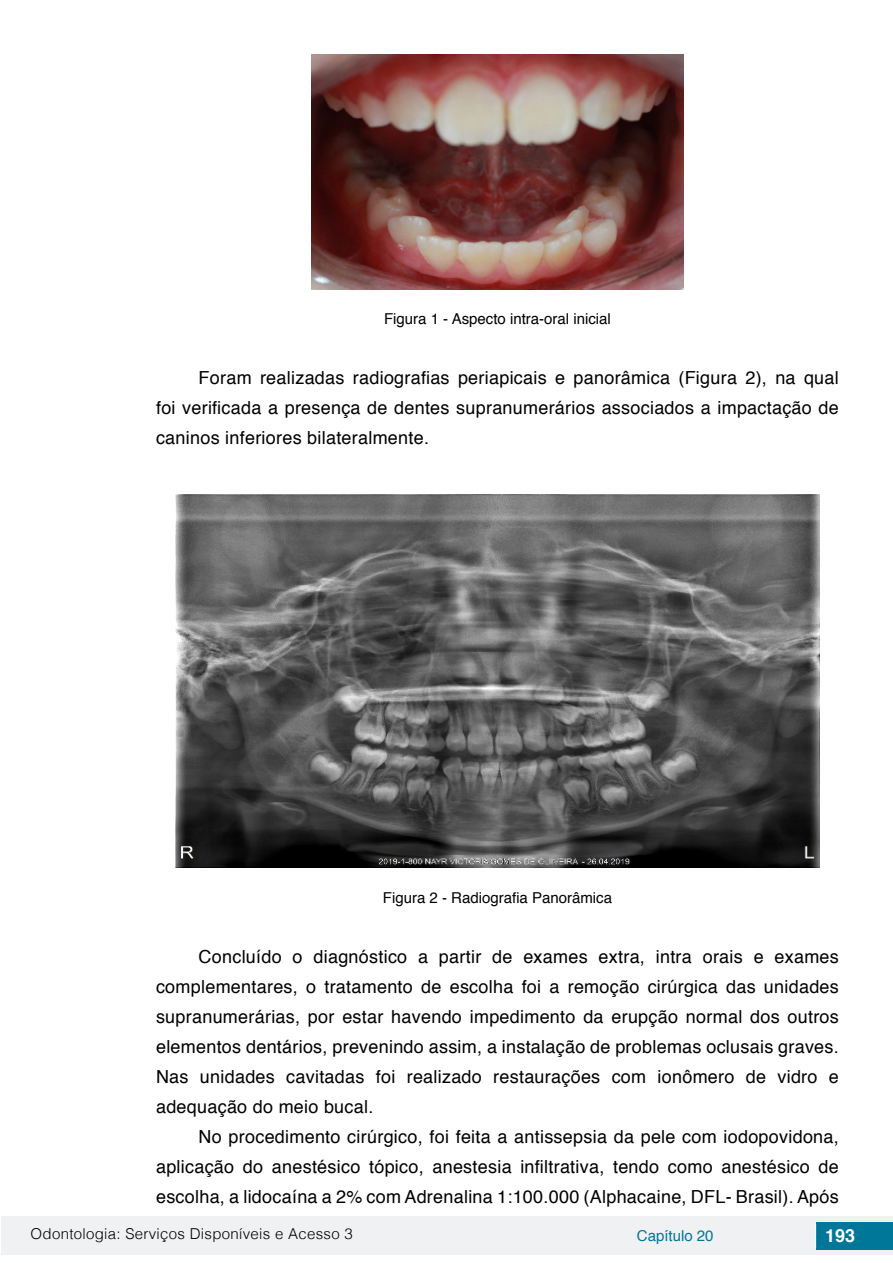
<style>
.page{position:relative;width:893px;height:1263px;background:#fff}
.page>*{position:absolute;margin:0;border:0;box-sizing:border-box;transform-origin:0 0}
.txt{font:18px/30px "Helvetica";letter-spacing:.015em;color:#000;text-align:justify}
.t1{font:700 18px "Helvetica";color:#fff}
.info_tab_gra_imag{font:15px "Helvetica";color:#000}
.t2{font:300 15px "Helvetica";letter-spacing:.02em;color:#000}
.t3{font:15px "Helvetica";color:#007699}
</style>
<div class="page">
<div style="left:1px;top:1216px;width:891px;height:38px;background:#f0f1f2"></div>
<div style="left:816px;top:1222px;width:77px;height:27px;background:#007699"></div>
<svg style="left:815px;top:1224px;width:1px;height:24px"></svg>
<img style="left:312px;top:54px;width:371px;height:235px">
<img style="left:176px;top:494px;width:643px;height:374px">
<p class="info_tab_gra_imag" style="left:384px;top:307px;width:228px">Figura 1 - Aspecto intra-oral inicial</p>
<p class="txt" style="left:156px;top:363px;width:684px;text-indent:43px">Foram realizadas radiografias periapicais e panorâmica (Figura 2), na qual foi verificada a presença de dentes supranumerários associados a impactação de caninos inferiores bilateralmente.</p>
<p class="info_tab_gra_imag" style="left:383px;top:886px;width:231px">Figura 2 - Radiografia Panorâmica</p>
<p class="txt" style="left:156px;top:942px;width:684px;text-indent:43px">Concluído o diagnóstico a partir de exames extra, intra orais e exames complementares, o tratamento de escolha foi a remoção cirúrgica das unidades supranumerárias, por estar havendo impedimento da erupção normal dos outros elementos dentários, prevenindo assim, a instalação de problemas oclusais graves.<br>Nas unidades cavitadas foi realizado restaurações com ionômero de vidro e adequação do meio bucal.</p>
<p class="txt" style="left:156px;top:1122px;width:684px;text-indent:43px">No procedimento cirúrgico, foi feita a antissepsia da pele com iodopovidona, aplicação do anestésico tópico, anestesia infiltrativa, tendo como anestésico de escolha, a lidocaína a 2% com Adrenalina 1:100.000 (Alphacaine, DFL- Brasil). Após</p>
<p class="t2" style="left:31px;top:1221px;width:324px">Odontologia: Serviços Disponíveis e Acesso 3</p>
<p class="t3" style="left:637px;top:1224px;width:78px">Capítulo 20</p>
<p class="t1" style="left:825px;top:1221px;width:32px">193</p>
</div>
